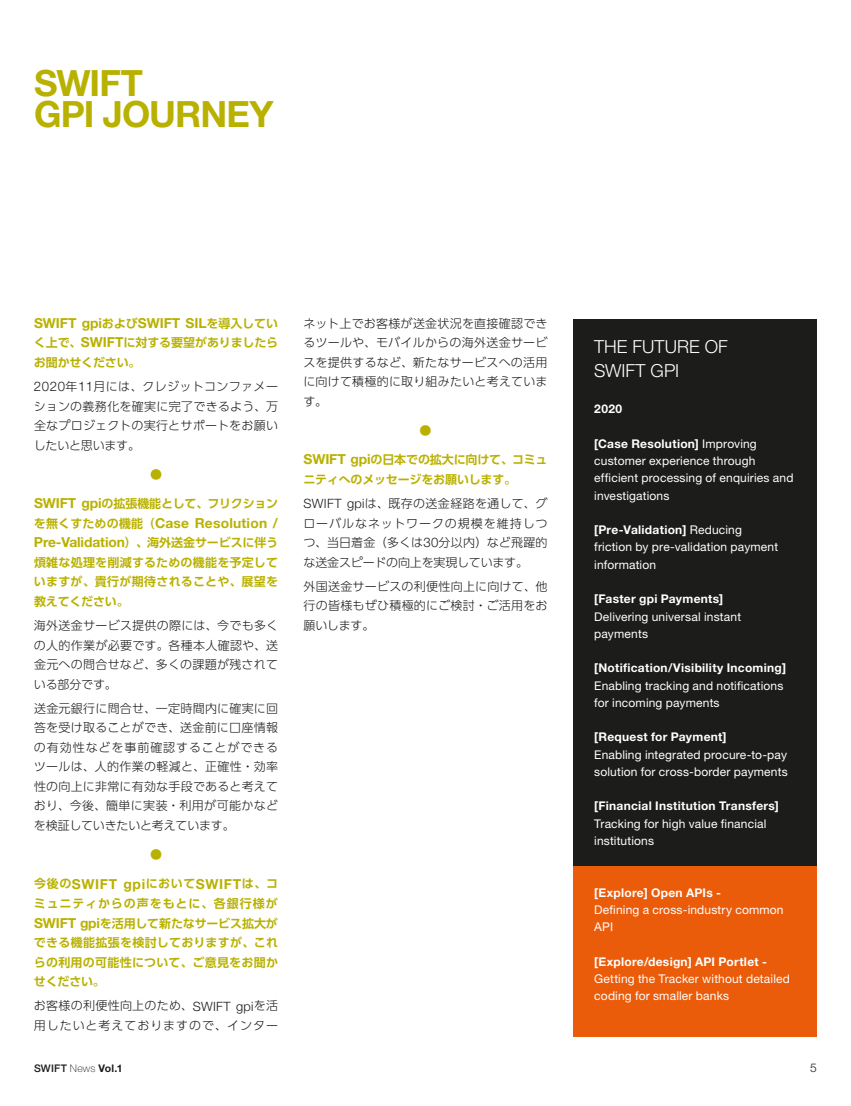
<style>
.page{position:relative;width:851px;height:1106px;background:#fff}
.page>*{position:absolute;margin:0;border:0;box-sizing:border-box;transform-origin:0 0}
.t1{font:700 36.15px/31.5px "Helvetica Neue LT Std";letter-spacing:-.025em;color:#b9b100}
.t2{font:300 18px/24px "Helvetica Neue LT Std";color:#fff}
.t3{font:700 13.8px/19.5px "Helvetica Neue LT Std";color:#b9b100}
.t4{font:700 13.8px "Helvetica Neue LT Std";letter-spacing:.045em;color:#b9b100}
.t5{font:300 12px/19.5px "UD Shin Go Pro";letter-spacing:.02em;color:#1c1c1b;text-align:justify}
.t6{font:12px/17.2px "Helvetica Neue LT Std";letter-spacing:.015em;color:#fff}
.t7{font:700 12px/19.5px "UD Shin Go Pro De";color:#b9b100}
.t8{font:700 12px "Helvetica Neue LT Std";letter-spacing:.025em;color:#fff}
.t9{font:300 12px/19.5px "UD Shin Go Pro";letter-spacing:.065em;color:#1c1c1b}
.t10{font:700 12px "UD Shin Go Pro De";letter-spacing:-.02em;color:#b9b100}
.t11{font:300 12px "UD Shin Go Pro";color:#b9b100}
.t12{font:300 12px "Helvetica Neue LT Std";color:#1c1c1b}
.t13{font:500 10.5px "Helvetica Neue LT Std";letter-spacing:.02em;color:#1c1c1b}
.s1{font-family:"UD Shin Go Pro De";font-size:12px}
.s2{font-family:"Helvetica Neue LT Std";font-size:13.8px}
.s3{font-family:"Helvetica Neue LT Std";font-size:13.2px}
.s4{font-family:"Helvetica Neue LT Std";font-size:12.9px}
.s5{font-weight:700}
.s6{font-weight:100}
</style>
<div class="page">
<div style="left:573px;top:319px;width:243px;height:717px;background:#1c1c1b"></div>
<div style="left:573px;top:866px;width:243px;height:170px;background:#ea5b0a"></div>
<h1 class="t1" style="left:34px;top:66px;width:241px">SWIFT<br>GPI JOURNEY</h1>
<p class="t3" style="left:34px;top:313px;width:245px">SWIFT gpi<span class="s1">および</span>SWIFT SIL<span class="s1">を導入してい</span></p>
<p class="t7" style="left:34px;top:332px;width:246px">く上で、<span class="s2">SWIFT</span>に対する要望がありましたらお聞かせください。</p>
<p class="t5" style="left:34px;top:376px;width:246px"><span class="s3">2020</span>年<span class="s3">11</span>月には、クレジットコンファメーションの義務化を確実に完了できるよう、万全なプロジェクトの実行とサポートをお願いしたいと思います。</p>
<p class="t11" style="left:150px;top:464px;width:13px">●</p>
<p class="t10" style="left:34px;top:494px;width:245px"><span class="s2">SWIFT gpi</span>の拡張機能として、フリクション</p>
<p class="t3" style="left:34px;top:513px;width:246px"><span class="s1">を無くすための機能（</span>Case Resolution /<br>Pre-Validation<span class="s1">）、海外送金サービスに伴う</span></p>
<p class="t7" style="left:34px;top:552px;width:245px;text-align:justify">煩雑な処理を削減するための機能を予定していますが、貴行が期待されることや、展望を教えてください。</p>
<p class="t5" style="left:34px;top:615px;width:246px">海外送金サービス提供の際には、今でも多くの人的作業が必要です。各種本人確認や、送金元への問合せなど、多くの課題が残されている部分です。</p>
<p class="t5" style="left:34px;top:698px;width:246px">送金元銀行に問合せ、一定時間内に確実に回答を受け取ることができ、送金前に口座情報の有効性などを事前確認することができるツールは、人的作業の軽減と、正確性・効率性の向上に非常に有効な手段であると考えており、今後、簡単に実装・利用が可能かなどを検証していきたいと考えています。</p>
<p class="t11" style="left:150px;top:845px;width:13px">●</p>
<p class="t4" style="left:34px;top:875px;width:245px"><span class="s1">今後の</span>SWIFT gpi<span class="s1">において</span>SWIFT<span class="s1">は、コ</span></p>
<p class="t7" style="left:34px;top:893px;width:246px;text-align:justify">ミュニティからの声をもとに、各銀行様が<span class="s2">SWIFT gpi</span>を活用して新たなサービス拡大ができる機能拡張を検討しておりますが、これらの利用の可能性について、ご意見をお聞かせください。</p>
<p class="t9" style="left:34px;top:995px;width:245px">お客様の利便性向上のため、<span class="s4">SWIFT gpi</span>を活用したいと考えておりますので、インター</p>
<p class="t5" style="left:303px;top:313px;width:246px">ネット上でお客様が送金状況を直接確認できるツールや、モバイルからの海外送金サービスを提供するなど、新たなサービスへの活用に向けて積極的に取り組みたいと考えています。</p>
<p class="t11" style="left:419px;top:420px;width:13px">●</p>
<p class="t7" style="left:303px;top:449px;width:246px"><span class="s2">SWIFT gpi</span>の日本での拡大に向けて、コミュニティへのメッセージをお願いします。</p>
<p class="t5" style="left:303px;top:493px;width:246px"><span class="s4">SWIFT gpi</span>は、既存の送金経路を通して、グローバルなネットワークの規模を維持しつつ、当日着金（多くは<span class="s3">30</span>分以内）など飛躍的な送金スピードの向上を実現しています。</p>
<p class="t5" style="left:303px;top:576px;width:245px">外国送金サービスの利便性向上に向けて、他行の皆様もぜひ積極的にご検討・ご活用をお願いします。</p>
<h2 class="t2" style="left:594px;top:334px;width:135px">THE FUTURE OF<br>SWIFT GPI</h2>
<p class="t8" style="left:594px;top:402px;width:29px">2020</p>
<p class="t6" style="left:594px;top:435px;width:201px"><span class="s5">[Case Resolution]</span> Improving customer experience through efficient processing of enquiries and investigations</p>
<p class="t6" style="left:594px;top:521px;width:185px"><span class="s5">[Pre-Validation]</span> Reducing friction by pre-validation payment information</p>
<p class="t8" style="left:594px;top:591px;width:130px">[Faster gpi Payments]</p>
<p class="t6" style="left:594px;top:607px;width:148px">Delivering universal instant payments</p>
<p class="t8" style="left:594px;top:660px;width:193px">[Notification/Visibility Incoming]</p>
<p class="t6" style="left:594px;top:676px;width:191px">Enabling tracking and notifications for incoming payments</p>
<p class="t8" style="left:594px;top:729px;width:134px">[Request for Payment]</p>
<p class="t6" style="left:594px;top:745px;width:195px">Enabling integrated procure-to-pay solution for cross-border payments</p>
<p class="t8" style="left:594px;top:798px;width:186px">[Financial Institution Transfers]</p>
<p class="t6" style="left:594px;top:814px;width:174px">Tracking for high value financial institutions</p>
<p class="t8" style="left:594px;top:884px;width:128px">[Explore] Open APIs -</p>
<p class="t6" style="left:594px;top:900px;width:191px">Defining a cross-industry common<br>API</p>
<p class="t8" style="left:594px;top:953px;width:174px">[Explore/design] API Portlet -</p>
<p class="t6" style="left:594px;top:969px;width:197px">Getting the Tracker without detailed coding for smaller banks</p>
<p class="t13" style="left:34px;top:1062px;width:90px">SWIFT <span class="s6">News</span> <span class="s5">Vol.1</span></p>
<p class="t12" style="left:810px;top:1060px;width:8px">5</p>
</div>
